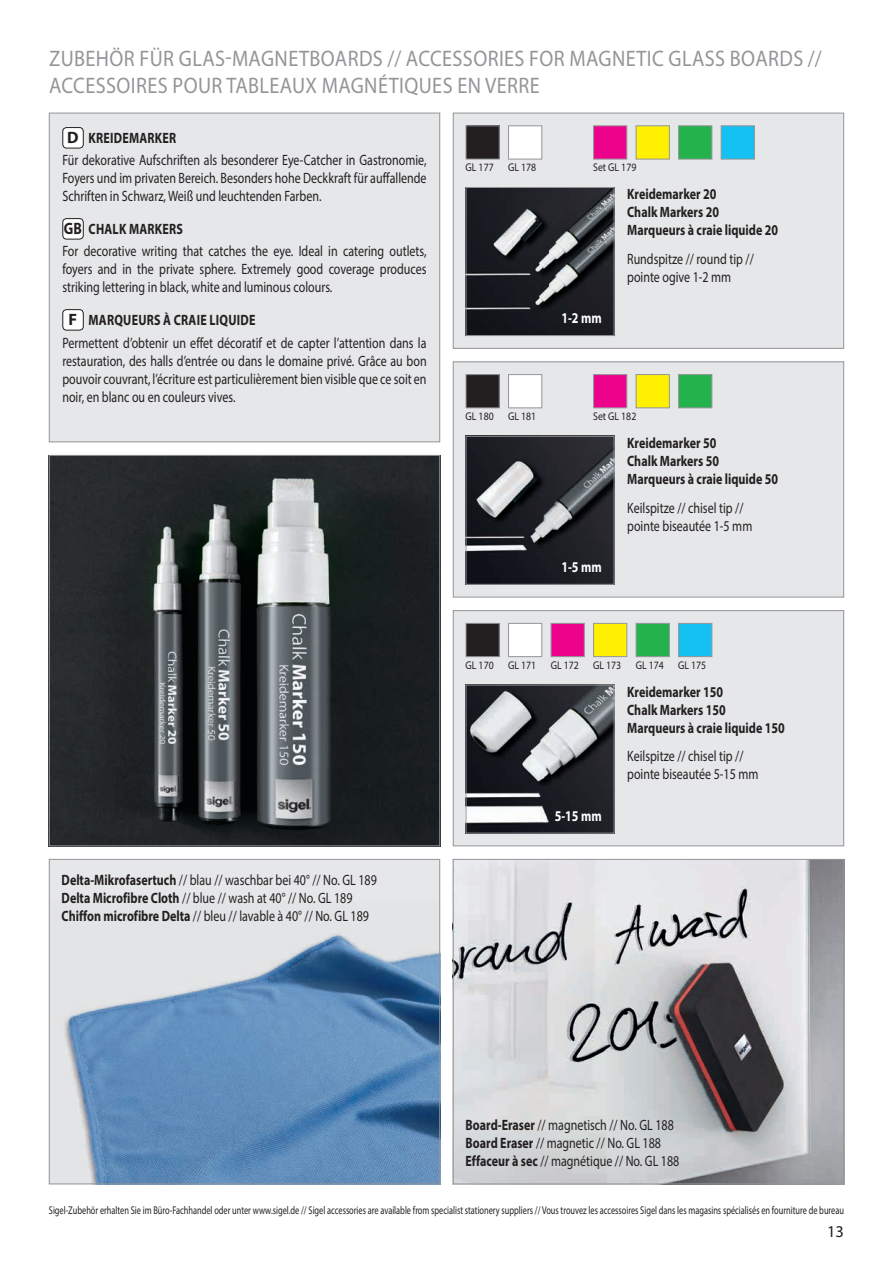
<style>
.page{position:relative;width:893px;height:1263px;background:#fff}
.page>*{position:absolute;margin:0;border:0;box-sizing:border-box;transform-origin:0 0}
.t1{font:22.5px/27px "Myriad Pro";letter-spacing:.02em;color:#939598;scale:.9 1}
.t2{font:16.5px "Myriad Pro";color:#231f20}
.t3{font:15px/18px "Myriad Pro";color:#231f20;scale:.8 1}
.t4{font:700 15px/18px "Myriad Pro";color:#231f20;scale:.8 1}
.t5{font:700 15px "Myriad Pro";color:#fff;scale:.8 1}
.t6{font:11.25px "Myriad Pro";color:#231f20;scale:.74 1}
.t7{font:11.25px "Myriad Pro";color:#231f20;scale:.87 1}
.s1{font-weight:700;font-size:16.5px}
.s2{font-weight:700}
</style>
<div class="page">
<div style="left:49px;top:113px;width:391px;height:329px;background:#e6e7e9"></div>
<div style="left:63px;top:128px;width:20px;height:20px;background:#fff;border-radius:4px"></div>
<div style="left:62px;top:127px;width:22px;height:21px;border:1px solid #231f20;border-radius:4px"></div>
<div style="left:63px;top:219px;width:20px;height:20px;background:#fff;border-radius:4px"></div>
<div style="left:62px;top:218px;width:22px;height:21px;border:1px solid #231f20;border-radius:4px"></div>
<div style="left:63px;top:310px;width:20px;height:20px;background:#fff;border-radius:4px"></div>
<div style="left:62px;top:309px;width:22px;height:21px;border:1px solid #231f20;border-radius:4px"></div>
<div style="left:49px;top:113px;width:391px;height:329px;border:1px solid #939598"></div>
<div style="left:453px;top:113px;width:391px;height:235px;background:#e6e7e9"></div>
<div style="left:453px;top:113px;width:391px;height:236px;border:1px solid #939598"></div>
<img style="left:468px;top:189px;width:144px;height:145px">
<div style="left:466px;top:187px;width:148px;height:149px;border:1px solid #939598"></div>
<div style="left:453px;top:362px;width:391px;height:235px;background:#e6e7e9"></div>
<div style="left:453px;top:361px;width:391px;height:236px;border:1px solid #939598"></div>
<div style="left:466px;top:375px;width:33px;height:33px;background:#231f20"></div>
<div style="left:466px;top:374px;width:34px;height:34px;border:1px solid #939598"></div>
<div style="left:508px;top:374px;width:34px;height:34px;background:#fff;border:1px solid #939598"></div>
<div style="left:593px;top:374px;width:34px;height:34px;background:#ed028c;border:1px solid #939598"></div>
<div style="left:636px;top:374px;width:34px;height:34px;background:#fff101;border:1px solid #939598"></div>
<div style="left:678px;top:374px;width:34px;height:34px;background:#23b24b;border:1px solid #939598"></div>
<img style="left:468px;top:438px;width:144px;height:145px">
<div style="left:466px;top:436px;width:148px;height:149px;border:1px solid #939598"></div>
<div style="left:453px;top:611px;width:391px;height:235px;background:#e6e7e9"></div>
<div style="left:453px;top:610px;width:391px;height:236px;border:1px solid #939598"></div>
<div style="left:466px;top:623px;width:33px;height:34px;background:#231f20"></div>
<div style="left:466px;top:623px;width:34px;height:34px;border:1px solid #939598"></div>
<div style="left:508px;top:623px;width:34px;height:34px;background:#fff;border:1px solid #939598"></div>
<div style="left:551px;top:623px;width:34px;height:34px;background:#ed028c;border:1px solid #939598"></div>
<div style="left:636px;top:623px;width:34px;height:34px;background:#23b24b;border:1px solid #939598"></div>
<div style="left:593px;top:623px;width:34px;height:34px;background:#fff101;border:1px solid #939598"></div>
<div style="left:678px;top:623px;width:34px;height:34px;background:#15c0f2;border:1px solid #939598"></div>
<img style="left:468px;top:687px;width:144px;height:144px">
<div style="left:466px;top:685px;width:148px;height:148px;border:1px solid #939598"></div>
<div style="left:466px;top:126px;width:33px;height:33px;background:#231f20"></div>
<div style="left:466px;top:125px;width:34px;height:34px;border:1px solid #939598"></div>
<div style="left:508px;top:125px;width:34px;height:34px;background:#fff;border:1px solid #939598"></div>
<div style="left:593px;top:125px;width:34px;height:34px;background:#ed028c;border:1px solid #939598"></div>
<div style="left:636px;top:125px;width:34px;height:34px;background:#fff101;border:1px solid #939598"></div>
<div style="left:678px;top:125px;width:34px;height:34px;background:#23b24b;border:1px solid #939598"></div>
<div style="left:721px;top:125px;width:34px;height:34px;background:#15c0f2;border:1px solid #939598"></div>
<img style="left:51px;top:457px;width:387px;height:387px">
<div style="left:49px;top:455px;width:391px;height:391px;border:1px solid #939598"></div>
<div style="left:49px;top:859px;width:391px;height:325px;background:#e6e7e9"></div>
<img style="left:62px;top:934px;width:376px;height:248px">
<div style="left:49px;top:859px;width:391px;height:325px;border:1px solid #939598"></div>
<img style="left:455px;top:861px;width:387px;height:321px">
<div style="left:453px;top:859px;width:391px;height:325px;border:1px solid #939598"></div>
<h1 class="t1" style="left:49px;top:44px;width:860px">ZUBEHÖR FÜR GLAS-MAGNETBOARDS // ACCESSORIES FOR MAGNETIC GLASS BOARDS //<br>ACCESSOIRES POUR TABLEAUX MAGNÉTIQUES EN VERRE</h1>
<p class="t3" style="left:62px;top:127px;width:457px;line-height:22.2px;text-indent:5px"><span class="s1">D</span> <span class="s2">KREIDEMARKER<br></span>Für dekorative Aufschriften als besonderer Eye-Catcher in Gastronomie,</p>
<p class="t3" style="left:62px;top:169px;width:457px">Foyers und im privaten Bereich. Besonders hohe Deckkraft für auffallende<br>Schriften in Schwarz, Weiß und leuchtenden Farben.</p>
<p class="t3" style="left:62px;top:218px;width:457px;line-height:22.2px"><span class="s1">GB</span> <span class="s2">CHALK MARKERS<br></span>For decorative writing that catches the eye. Ideal in catering outlets,</p>
<p class="t3" style="left:62px;top:260px;width:457px">foyers and in the private sphere. Extremely good coverage produces striking lettering in black, white and luminous colours.</p>
<p class="t3" style="left:62px;top:309px;width:457px;line-height:22.2px;text-indent:6px"><span class="s1">F</span> <span class="s2">MARQUEURS À CRAIE LIQUIDE<br></span>Permettent d’obtenir un effet décoratif et de capter l’attention dans la</p>
<p class="t3" style="left:62px;top:351px;width:457px;text-align:justify">restauration, des halls d’entrée ou dans le domaine privé. Grâce au bon pouvoir couvrant, l’écriture est particulièrement bien visible que ce soit en noir, en blanc ou en couleurs vives.</p>
<p class="t7" style="left:466px;top:160px;width:34px">GL 177</p>
<p class="t7" style="left:508px;top:160px;width:34px">GL 178</p>
<p class="t7" style="left:593px;top:160px;width:51px">Set GL 179</p>
<p class="t4" style="left:627px;top:185px;width:190px">Kreidemarker 20<br>Chalk Markers 20<br>Marqueurs à craie liquide 20</p>
<p class="t3" style="left:627px;top:249px;width:160px">Rundspitze // round tip // pointe ogive 1-2 mm</p>
<p class="t5" style="left:561px;top:308px;width:52px">1-2 mm</p>
<p class="t3" style="left:62px;top:871px;width:395px"><span class="s2">Delta-Mikrofasertuch</span> // blau // waschbar bei 40° // No. GL 189<br><span class="s2">Delta Microfibre Cloth</span> // blue // wash at 40° // No. GL 189<br><span class="s2">Chiffon microfibre Delta</span> // bleu // lavable à 40° // No. GL 189</p>
<p class="t7" style="left:466px;top:409px;width:34px">GL 180</p>
<p class="t7" style="left:508px;top:409px;width:34px">GL 181</p>
<p class="t7" style="left:593px;top:409px;width:51px">Set GL 182</p>
<p class="t5" style="left:561px;top:557px;width:52px">1-5 mm</p>
<p class="t4" style="left:627px;top:433px;width:190px">Kreidemarker 50<br>Chalk Markers 50<br>Marqueurs à craie liquide 50</p>
<p class="t3" style="left:627px;top:498px;width:158px">Keilspitze // chisel tip // pointe biseautée 1-5 mm</p>
<p class="t7" style="left:466px;top:658px;width:34px">GL 170</p>
<p class="t7" style="left:508px;top:658px;width:34px">GL 171</p>
<p class="t7" style="left:551px;top:658px;width:34px">GL 172</p>
<p class="t7" style="left:593px;top:658px;width:34px">GL 173</p>
<p class="t7" style="left:636px;top:658px;width:34px">GL 174</p>
<p class="t7" style="left:678px;top:658px;width:34px">GL 175</p>
<p class="t5" style="left:555px;top:806px;width:60px">5-15 mm</p>
<p class="t4" style="left:627px;top:682px;width:198px">Kreidemarker 150<br>Chalk Markers 150<br>Marqueurs à craie liquide 150</p>
<p class="t3" style="left:627px;top:747px;width:166px">Keilspitze // chisel tip // pointe biseautée 5-15 mm</p>
<p class="t3" style="left:466px;top:1115px;width:269px"><span class="s2">Board-Eraser</span> // magnetisch // No. GL 188<br><span class="s2">Board Eraser</span> // magnetic // No. GL 188<br><span class="s2">Effaceur à sec</span> // magnétique // No. GL 188</p>
<p class="t6" style="left:49px;top:1203px;width:1076px">Sigel-Zubehör erhalten Sie im Büro-Fachhandel oder unter www.sigel.de // Sigel accessories are available from specialist stationery suppliers // Vous trouvez les accessoires Sigel dans les magasins spécialisés en fourniture de bureau</p>
<p class="t2" style="left:827px;top:1221px;width:18px">13</p>
</div>
